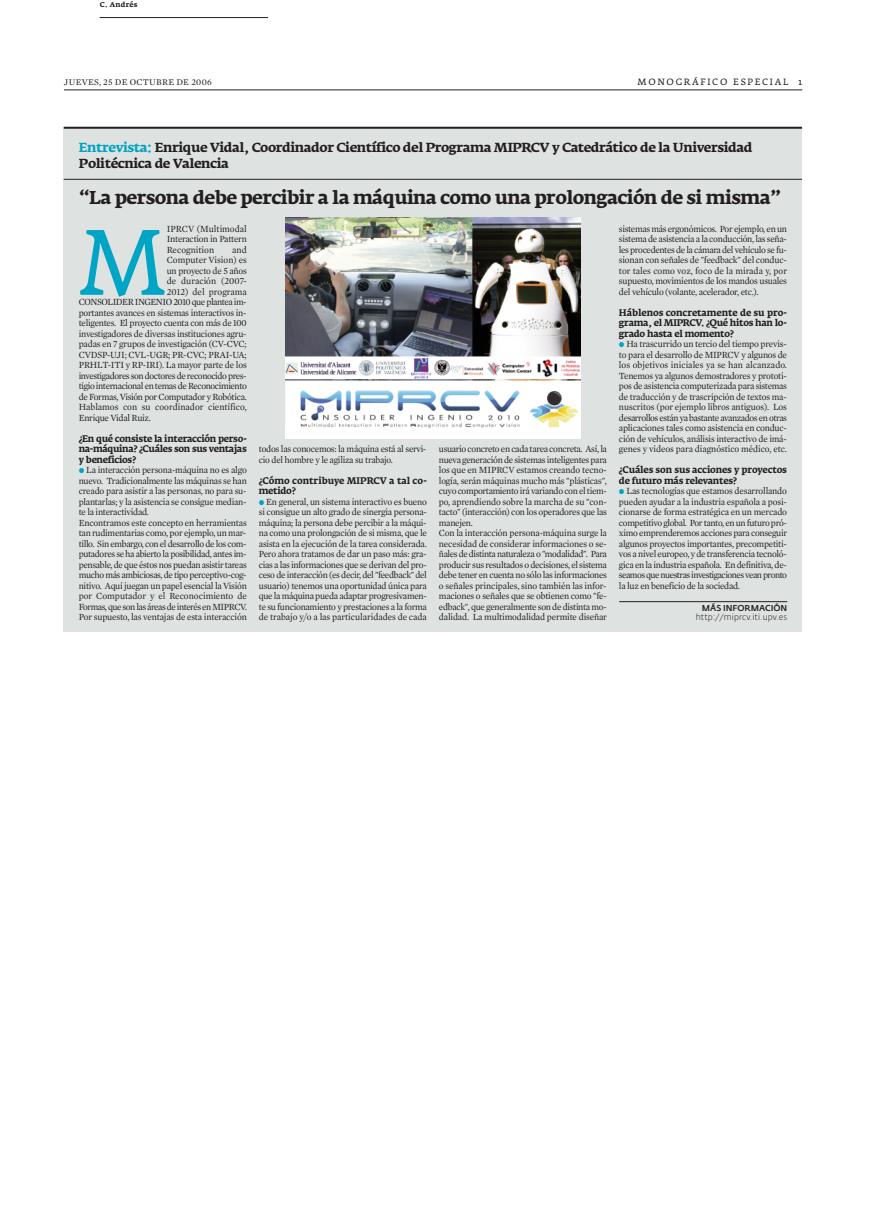
<style>
.page{position:relative;width:876px;height:1219px;background:#fff}
.page>*{position:absolute;margin:0;border:0;box-sizing:border-box;transform-origin:0 0}
.t1{font:91.5px "Fedra Serif A";color:#00a4c4;scale:.95 1}
.t2{font:700 18.4px "Fedra Serif A";letter-spacing:-.035em;color:#231f20}
.t3{font:700 13px/15.8px "Fedra Serif A";letter-spacing:-.035em;color:#231f20}
.t4{font:9.6px/10.5px "Mercury Text";letter-spacing:-.03em;color:#231f20;text-align:justify;scale:.95 1}
.t5{font:9.6px "Mercury Text";color:#231f20;scale:.95 1}
.t6{font:9.6px "Mercury Text";letter-spacing:-.05em;color:#231f20;scale:.95 1}
.t7{font:700 9.5px/10.5px "Fedra Serif A";letter-spacing:-.035em;color:#231f20;text-align:justify;scale:.95 1}
.t8{font:700 9.5px/10.5px "Fedra Serif A";letter-spacing:-.005em;color:#231f20;scale:.95 1}
.t9{font:9px "Mercury Text";letter-spacing:.03em;color:#231f20}
.t10{font:9px "Fedra Serif A Book SC";letter-spacing:.19em;color:#231f20}
.t11{font:300 8.5px "Fedra Sans";color:#231f20}
.t12{font:500 8.5px "Fedra Sans";color:#231f20}
.t13{font:700 7px "Fedra Serif A";letter-spacing:.035em;color:#231f20}
.s1{color:#00a4c4}
</style>
<div class="page">
<hr style="left:100px;top:17px;width:168px;height:1px;background:#231f20">
<hr style="left:64px;top:90px;width:738px;height:1px;background:#231f20">
<div style="left:64px;top:128px;width:738px;height:503px;background:#dee3e1"></div>
<hr style="left:64px;top:127px;width:738px;height:2px;background:#231f20">
<img style="left:286px;top:218px;width:295px;height:221px">
<hr style="left:619px;top:601px;width:168px;height:1px;background:#231f20">
<hr style="left:64px;top:179px;width:738px;height:1px;background:#231f20">
<p class="t13" style="left:100px;top:2px;width:39px">C. Andrés</p>
<p class="t9" style="left:64px;top:76px;width:149px">JUEVES, 25 DE OCTUBRE DE 2006</p>
<p class="t10" style="left:637px;top:78px;width:166px">MONOGRÁFICO ESPECIAL 1</p>
<h3 class="t3" style="left:79px;top:141px;width:675px"><span class="s1">Entrevista:</span> Enrique Vidal, Coordinador Científico del Programa MIPRCV y Catedrático de la Universidad<br>Politécnica de Valencia</h3>
<h2 class="t2" style="left:79px;top:191px;width:704px">“La persona debe percibir a la máquina como una prolongación de si misma”</h2>
<h1 class="t1" style="left:79px;top:230px;width:95px">M</h1>
<p class="t4" style="left:167px;top:223px;width:86px">IPRCV (Multimodal Interaction in Pattern Recognition</p>
<p class="t4" style="left:232px;top:244px;width:17px">and</p>
<p class="t5" style="left:167px;top:254px;width:86px">Computer Vision) es</p>
<p class="t4" style="left:167px;top:265px;width:86px">un proyecto de 5 años</p>
<p class="t5" style="left:167px;top:275px;width:86px">de duración (2007-</p>
<p class="t5" style="left:167px;top:286px;width:86px">2012) del programa</p>
<p class="t6" style="left:79px;top:296px;width:178px">CONSOLIDER INGENIO 2010 que plantea im-</p>
<p class="t4" style="left:79px;top:307px;width:178px">portantes avances en sistemas interactivos in-</p>
<p class="t4" style="left:79px;top:318px;width:178px">teligentes. El proyecto cuenta con más de 100</p>
<p class="t4" style="left:79px;top:328px;width:178px">investigadores de diversas instituciones agru-</p>
<p class="t4" style="left:79px;top:339px;width:178px">padas en 7 grupos de investigación (CV-CVC;</p>
<p class="t4" style="left:79px;top:349px;width:178px">CVDSP-UJI; CVL-UGR; PR-CVC; PRAI-UA;</p>
<p class="t4" style="left:79px;top:360px;width:178px">PRHLT-ITI y RP-IRI). La mayor parte de los</p>
<p class="t4" style="left:79px;top:370px;width:178px">investigadores son doctores de reconocido pres-</p>
<p class="t4" style="left:79px;top:381px;width:178px">tigio internacional en temas de Reconocimiento</p>
<p class="t4" style="left:79px;top:391px;width:178px">de Formas, Visión por Computador y Robótica.</p>
<p class="t5" style="left:79px;top:401px;width:178px">Hablamos con su coordinador científico,</p>
<p class="t4" style="left:79px;top:412px;width:77px">Enrique Vidal Ruiz.</p>
<p class="t7" style="left:79px;top:434px;width:178px">¿En qué consiste la interacción perso&shy;na-máquina? ¿Cuáles son sus ventajas y beneficios?</p>
<p class="t4" style="left:79px;top:465px;width:178px;text-align:left"><span class="s1">•</span> La interacción persona-máquina no es algo nuevo. Tradicionalmente las máquinas se han creado para asistir a las personas, no para su&shy;plantarlas; y la asistencia se consigue median&shy;te la interactividad.<br>Encontramos este concepto en herramientas tan rudimentarias como, por ejemplo, un mar&shy;tillo. Sin embargo, con el desarrollo de los com&shy;putadores se ha abierto la posibilidad, antes im&shy;pensable, de que éstos nos puedan asistir tareas mucho más ambiciosas, de tipo perceptivo-cog&shy;nitivo. Aquí juegan un papel esencial la Visión por Computador y el Reconocimiento de Formas, que son las áreas de interés en MIPRCV.<br>Por supuesto, las ventajas de esta interacción</p>
<p class="t4" style="left:259px;top:444px;width:178px">todos las conocemos: la máquina está al servi&shy;cio del hombre y le agiliza su trabajo.</p>
<p class="t8" style="left:259px;top:476px;width:178px">¿Cómo contribuye MIPRCV a tal co&shy;metido?</p>
<p class="t4" style="left:259px;top:496px;width:178px"><span class="s1">•</span> En general, un sistema interactivo es bueno si consigue un alto grado de sinergia persona&shy;máquina; la persona debe percibir a la máqui&shy;na como una prolongación de si misma, que le asista en la ejecución de la tarea considerada.<br>Pero ahora tratamos de dar un paso más: gra&shy;cias a las informaciones que se derivan del pro&shy;ceso de interacción (es decir, del "feedback" del usuario) tenemos una oportunidad única para que la máquina pueda adaptar progresivamen&shy;te su funcionamiento y prestaciones a la forma de trabajo y/o a las particularidades de cada</p>
<p class="t4" style="left:439px;top:444px;width:178px;text-align:left">usuario concreto en cada tarea concreta. Así, la nueva generación de sistemas inteligentes para los que en MIPRCV estamos creando tecno&shy;logía, serán máquinas mucho más "plásticas", cuyo comportamiento irá variando con el tiem&shy;po, aprendiendo sobre la marcha de su "con&shy;tacto" (interacción) con los operadores que las manejen.<br>Con la interacción persona-máquina surge la necesidad de considerar informaciones o se&shy;ñales de distinta naturaleza o "modalidad". Para producir sus resultados o decisiones, el sistema debe tener en cuenta no sólo las informaciones o señales principales, sino también las infor&shy;maciones o señales que se obtienen como "fe&shy;edback", que generalmente son de distinta mo&shy;dalidad. La multimodalidad permite diseñar</p>
<p class="t4" style="left:619px;top:223px;width:178px">sistemas más ergonómicos. Por ejemplo, en un sistema de asistencia a la conducción, las seña&shy;les procedentes de la cámara del vehículo se fu&shy;sionan con señales de "feedback" del conduc&shy;tor tales como voz, foco de la mirada y, por supuesto, movimientos de los mandos usuales del vehículo (volante, acelerador, etc.).</p>
<p class="t7" style="left:619px;top:308px;width:178px">Háblenos concretamente de su pro&shy;grama, el MIPRCV. ¿Qué hitos han lo&shy;grado hasta el momento?</p>
<p class="t4" style="left:619px;top:339px;width:178px"><span class="s1">•</span> Ha trascurrido un tercio del tiempo previs&shy;to para el desarrollo de MIPRCV y algunos de los objetivos iniciales ya se han alcanzado.<br>Tenemos ya algunos demostradores y prototi&shy;pos de asistencia computerizada para sistemas de traducción y de trascripción de textos ma&shy;nuscritos (por ejemplo libros antiguos). Los desarrollos están ya bastante avanzados en otras aplicaciones tales como asistencia en conduc&shy;ción de vehículos, análisis interactivo de imá&shy;genes y videos para diagnóstico médico, etc.</p>
<p class="t7" style="left:619px;top:466px;width:178px">¿Cuáles son sus acciones y proyectos de futuro más relevantes?</p>
<p class="t4" style="left:619px;top:486px;width:178px"><span class="s1">•</span> Las tecnologías que estamos desarrollando pueden ayudar a la industria española a posi&shy;cionarse de forma estratégica en un mercado competitivo global. Por tanto, en un futuro pró&shy;ximo emprenderemos acciones para conseguir algunos proyectos importantes, precompetiti&shy;vos a nivel europeo, y de transferencia tecnoló&shy;gica en la industria española. En definitiva, de&shy;seamos que nuestras investigaciones vean pronto la luz en beneficio de la sociedad.</p>
<p class="t12" style="left:702px;top:605px;width:87px">MÁS INFORMACIÓN</p>
<p class="t11" style="left:696px;top:613px;width:93px">http://miprcv.iti.upv.es</p>
</div>
